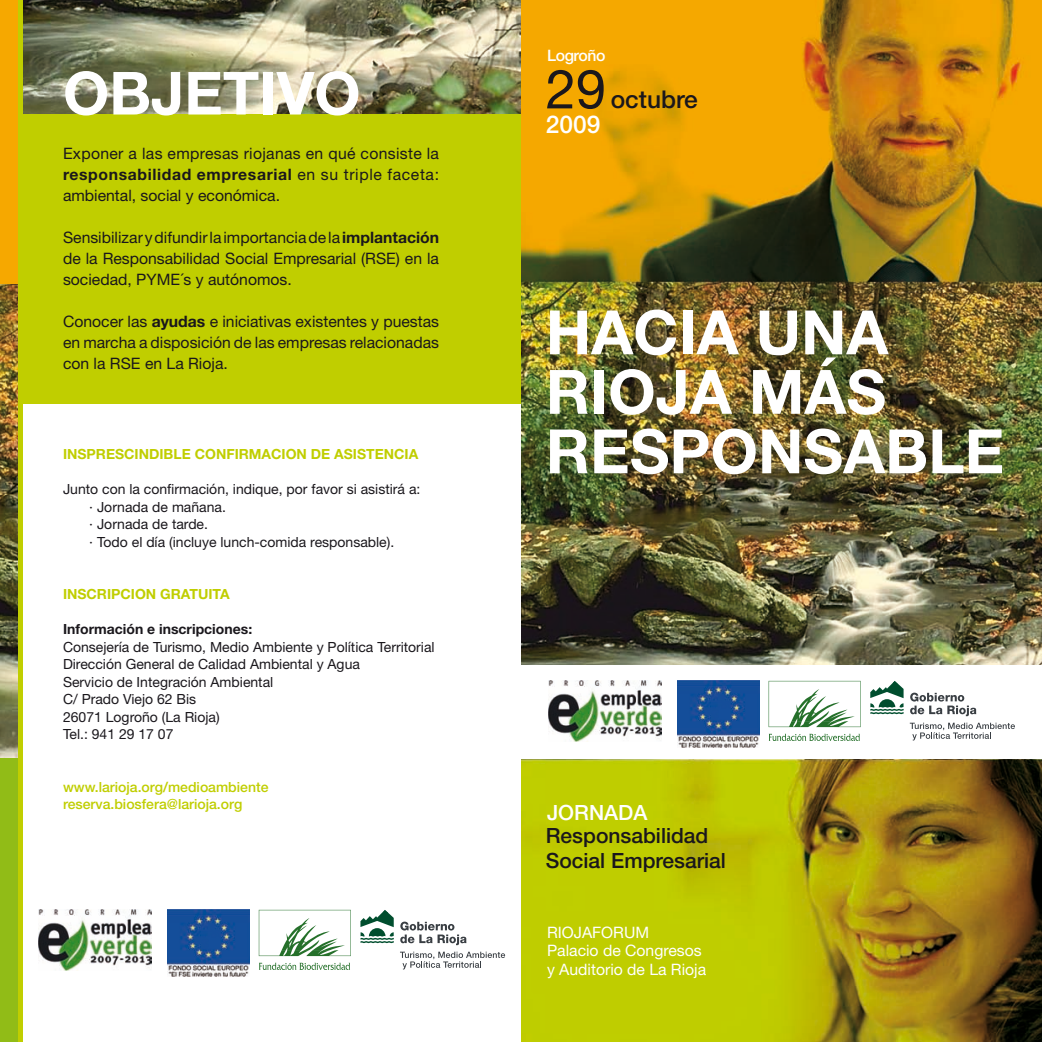
<style>
.page{position:relative;width:1042px;height:1042px;background:#fff}
.page>*{position:absolute;margin:0;border:0;box-sizing:border-box;transform-origin:0 0}
.t1{font:700 61.25px/59.5px "Helvetica Neue";color:#fff}
.t2{font:700 59.5px "Helvetica Neue";color:#fff}
.t3{font:500 24.5px/24.5px "Helvetica Neue";color:#1a171c}
.t4{font:500 21px/24.5px "Helvetica Neue";color:#1a171c}
.t5{font:500 21px "Helvetica Neue";color:#fff}
.t6{font:15.75px/21px "Helvetica Neue";color:#1a171c;text-align:justify}
.t7{font:15.75px/18.9px "Helvetica Neue";color:#fff}
.t8{font:500 15.75px "Helvetica Neue";letter-spacing:-.025em;color:#fff}
.t9{font:14px/17.5px "Helvetica Neue";color:#1a171c}
.t10{font:700 14px "Helvetica Neue";color:#c0ce00}
.t11{font:500 14px/17.5px "Helvetica Neue";color:#c0ce00}
.t12{font:700 14px "Helvetica Neue";color:#1a171c}
.s1{font-weight:400;font-size:54.25px}
.s2{color:#fff}
.s3{font-weight:700}
</style>
<div class="page">
<img style="left:23px;top:0;width:498px;height:114px">
<div style="left:21px;top:114px;width:500px;height:289px;background:#c0ce00"></div>
<div style="left:17px;top:0;width:6px;height:1042px;background:#c0ce00"></div>
<img style="left:521px;top:0;width:521px;height:1042px">
<img style="left:0;top:283px;width:17px;height:475px">
<div style="left:521px;top:665px;width:521px;height:93px;background:#fff"></div>
<div style="left:0;top:758px;width:17px;height:284px;background:#91bc17"></div>
<div style="left:0;top:0;width:17px;height:283px;background:#f6a800"></div>
<svg style="left:910px;top:723px;width:105px;height:17px"></svg>
<svg style="left:910px;top:692px;width:66px;height:24px"></svg>
<svg style="left:870px;top:681px;width:33px;height:33px"></svg>
<svg style="left:769px;top:733px;width:91px;height:8px"></svg>
<svg style="left:768px;top:681px;width:92px;height:46px"></svg>
<img style="left:548px;top:681px;width:114px;height:61px">
<img style="left:678px;top:681px;width:81px;height:66px">
<svg style="left:400px;top:951px;width:105px;height:18px"></svg>
<svg style="left:400px;top:921px;width:66px;height:24px"></svg>
<svg style="left:360px;top:910px;width:34px;height:33px"></svg>
<svg style="left:259px;top:962px;width:91px;height:8px"></svg>
<svg style="left:259px;top:910px;width:92px;height:46px"></svg>
<img style="left:38px;top:910px;width:114px;height:60px">
<img style="left:168px;top:910px;width:81px;height:66px">
<p class="t8" style="left:547px;top:46px;width:60px">Logroño</p>
<h3 class="t3" style="left:546px;top:87px;width:154px"><span class="s1">29</span> octubre<br><span class="s2">2009</span></h3>
<h2 class="t2" style="left:63px;top:56px;width:299px">OBJETIVO</h2>
<p class="t6" style="left:63px;top:143px;width:378px">Exponer a las empresas riojanas en qué consiste la <span class="s3">responsabilidad empresarial</span> en su triple faceta: ambiental, social y económica.</p>
<p class="t6" style="left:63px;top:227px;width:378px">Sensibilizar y difundir la importancia de la <span class="s3">implantación </span>de la Responsabilidad Social Empresarial (RSE) en la sociedad, PYME´s y autónomos.</p>
<p class="t6" style="left:63px;top:311px;width:377px">Conocer las <span class="s3">ayudas</span> e iniciativas existentes y puestas en marcha a disposición de las empresas relacionadas con la RSE en La Rioja.</p>
<h1 class="t1" style="left:546px;top:301px;width:460px">HACIA UNA<br>RIOJA MÁS<br>RESPONSABLE</h1>
<p class="t10" style="left:63px;top:445px;width:357px">INSPRESCINDIBLE CONFIRMACION DE ASISTENCIA</p>
<p class="t9" style="left:89px;top:480px;width:333px;text-indent:-26px">Junto con la confirmación, indique, por favor si asistirá a: · Jornada de mañana.<br>· Jornada de tarde.<br>· Todo el día (incluye lunch-comida responsable).</p>
<p class="t10" style="left:63px;top:585px;width:168px">INSCRIPCION GRATUITA</p>
<p class="t12" style="left:63px;top:620px;width:191px">Información e inscripciones:</p>
<p class="t9" style="left:63px;top:638px;width:373px">Consejería de Turismo, Medio Ambiente y Política Territorial Dirección General de Calidad Ambiental y Agua<br>Servicio de Integración Ambiental<br>C/ Prado Viejo 62 Bis<br>26071 Logroño (La Rioja)<br>Tel.: 941 29 17 07</p>
<p class="t11" style="left:63px;top:778px;width:207px">www.larioja.org/medioambiente reserva.biosfera@larioja.org</p>
<h3 class="t5" style="left:547px;top:800px;width:102px">JORNADA</h3>
<h3 class="t4" style="left:546px;top:823px;width:182px">Responsabilidad<br>Social Empresarial</h3>
<p class="t7" style="left:547px;top:922px;width:161px">RIOJAFORUM<br>Palacio de Congresos y Auditorio de La Rioja</p>
</div>
